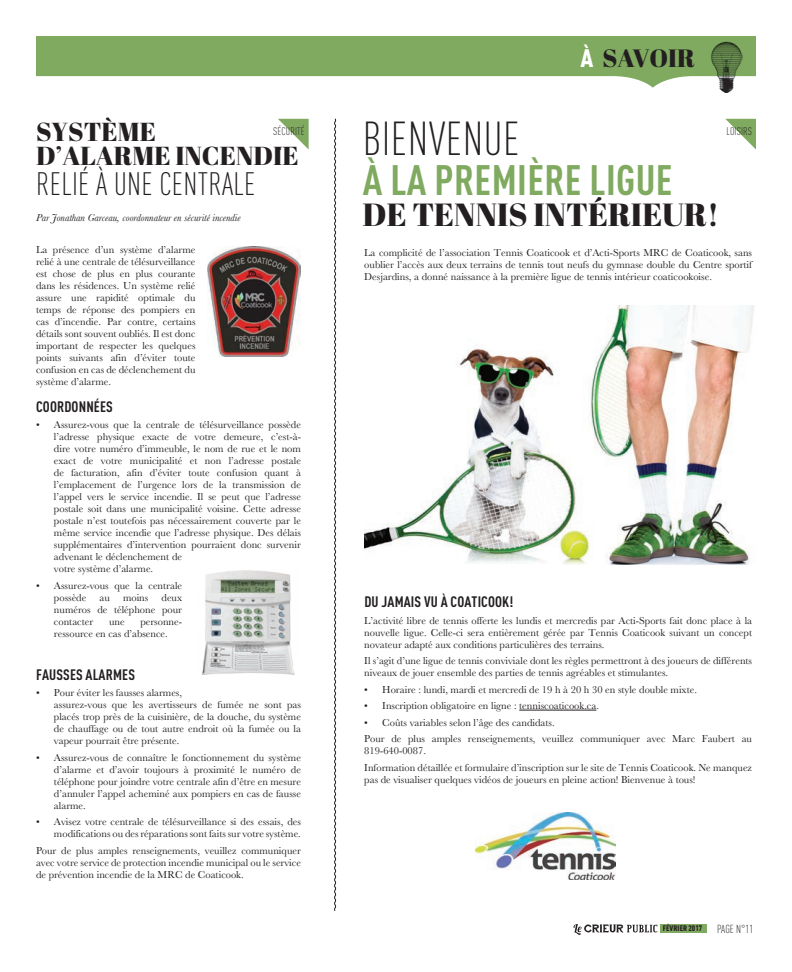
<style>
.page{position:relative;width:792px;height:972px;background:#fff}
.page>*{position:absolute;margin:0;border:0;box-sizing:border-box;transform-origin:0 0}
.t1{font:300 condensed 47px "DINOT";letter-spacing:.01em;color:#231f20}
.t2{font:700 condensed 42px "DINOT";letter-spacing:.01em;color:#80aa60}
.t3{font:32px "Abril Fatface";color:#231f20}
.t4{font:300 condensed 32px "DINOT";letter-spacing:.01em;color:#231f20}
.t5{font:26px/23.5px "Abril Fatface";color:#231f20}
.t6{font:25px "Abril Fatface";color:#231f20}
.t7{font:700 condensed 15px "DINOT";letter-spacing:.01em;color:#231f20}
.t8{font:300 condensed 11.5px "DINOT";color:#231f20}
.t9{font:300 condensed 11px "DINOT";letter-spacing:.01em;color:#231f20}
.t10{font:10.5px/12px "Baskerville";color:#231f20}
.t11{font:italic 10.5px "Baskerville";color:#231f20}
.t12{font:900 condensed 8px "DINOT";letter-spacing:.01em;color:#231f20}
.s1{font-family:"DINOT";font-weight:900;font-stretch:condensed;color:#fff}
</style>
<div class="page">
<div style="left:661px;top:924px;width:46px;height:9px;background:#80aa60"></div>
<svg style="left:574px;top:924px;width:84px;height:11px"></svg>
<svg style="left:36px;top:36px;width:720px;height:52px;fill:#80aa60"></svg>
<img style="left:711px;top:41px;width:32px;height:52px">
<svg style="left:334px;top:118px;width:2px;height:793px;background:#878585"></svg>
<svg style="left:278px;top:119px;width:31px;height:31px"></svg>
<svg style="left:725px;top:119px;width:31px;height:31px"></svg>
<hr style="left:519px;top:710px;width:77px;height:1px;background:#231f20">
<img style="left:208px;top:247px;width:93px;height:110px">
<img style="left:201px;top:570px;width:94px;height:105px">
<img style="left:475px;top:812px;width:141px;height:67px">
<img style="left:364px;top:306px;width:390px;height:259px">
<h3 class="t6" style="left:581px;top:41px;width:54px"><span class="s1">À</span> SAVOIR</h3>
<h3 class="t5" style="left:36px;top:120px;width:264px">SYSTÈME<br>D’ALARME INC ENDIE</h3>
<h3 class="t4" style="left:36px;top:166px;width:221px">RELIÉ À UNE CENTRALE</h3>
<h1 class="t1" style="left:363px;top:111px;width:158px">BIENVENUE</h1>
<h2 class="t2" style="left:363px;top:155px;width:311px">À LA PREMIÈRE LIGUE</h2>
<h3 class="t3" style="left:363px;top:192px;width:358px">DE TENNIS INTÉRIEUR!</h3>
<p class="t9" style="left:273px;top:125px;width:33px">SÉCURITÉ</p>
<p class="t9" style="left:726px;top:125px;width:26px">LOISIRS</p>
<p class="t11" style="left:36px;top:211px;width:206px">Par Jonathan Garceau, coordonnateur en sécurité incendie</p>
<p class="t10" style="left:36px;top:244px;width:161px;text-align:justify">La présence d’un système d’alarme relié à une centrale de télésurveillance est chose de plus en plus courante dans les résidences. Un système relié assure une rapidité optimale du temps de réponse des pompiers en cas d’incendie. Par contre, certains détails sont souvent oubliés. Il est donc important de respecter les quelques points suivants afin d’éviter toute confusion en cas de déclenchement du système d’alarme.</p>
<h3 class="t7" style="left:36px;top:397px;width:78px">COORDONNÉES</h3>
<p class="t10" style="left:54px;top:419px;width:248px;text-indent:-18px">• Assurez-vous que la centrale de télésurveillance possède l’adresse physique exacte de votre demeure, c’est-à&shy;dire votre numéro d’immeuble, le nom de rue et le nom exact de votre municipalité et non l’adresse postale de facturation, afin d’éviter toute confusion quant à l’emplacement de l’urgence lors de la transmission de l’appel vers le service incendie. Il se peut que l’adresse postale soit dans une municipalité voisine. Cette adresse postale n’est toutefois pas nécessairement couverte par le même service incendie que l’adresse physique. Des délais supplémentaires d’intervention pourraient donc survenir advenant le déclenchement de<br>votre système d’alarme.</p>
<p class="t10" style="left:54px;top:580px;width:130px;text-indent:-18px">• Assurez-vous que la centrale possède</p>
<p class="t10" style="left:364px;top:247px;width:389px;text-align:justify">La complicité de l’association Tennis Coaticook et d’Acti-Sports MRC de Coaticook, sans oublier l’accès aux deux terrains de tennis tout neufs du gymnase double du Centre sportif Desjardins, a donné naissance à la première ligue de tennis intérieur coaticookoise.</p>
<h3 class="t7" style="left:364px;top:593px;width:150px">DU JAMAIS VU À COATICOOK!</h3>
<p class="t10" style="left:364px;top:614px;width:389px;text-align:justify">L’activité libre de tennis offerte les lundis et mercredis par Acti-Sports fait donc place à la nouvelle ligue. Celle-ci sera entièrement gérée par Tennis Coaticook suivant un concept novateur adapté aux conditions particulières des terrains.</p>
<p class="t10" style="left:364px;top:655px;width:389px">Il s’agit d’une ligue de tennis conviviale dont les règles permettront à des joueurs de différents niveaux de jouer ensemble des parties de tennis agréables et stimulantes.</p>
<p class="t10" style="left:364px;top:683px;width:334px">• Horaire : lundi, mardi et mercredi de 19 h à 20 h 30 en style double mixte.</p>
<p class="t10" style="left:364px;top:700px;width:236px">• Inscription obligatoire en ligne : tenniscoaticook.ca.</p>
<p class="t10" style="left:364px;top:714px;width:389px;line-height:16.5px">• Coûts variables selon l’âge des candidats.<br>Pour de plus amples renseignements, veuillez communiquer avec Marc Faubert au</p>
<p class="t10" style="left:364px;top:743px;width:389px;line-height:16.5px">819-640-0087.<br>Information détaillée et formulaire d’inscription sur le site de Tennis Coaticook. Ne manquez</p>
<p class="t10" style="left:364px;top:773px;width:333px">pas de visualiser quelques vidéos de joueurs en pleine action! Bienvenue à tous!</p>
<p class="t10" style="left:54px;top:592px;width:130px;text-align:justify;text-indent:108px">deux numéros de téléphone pour contacter</p>
<p class="t10" style="left:100px;top:592px;width:12px">au</p>
<p class="t10" style="left:123px;top:592px;width:27px">moins</p>
<p class="t10" style="left:54px;top:616px;width:130px;text-indent:86px">personne&shy;ressource en cas d’absence.</p>
<h3 class="t7" style="left:36px;top:665px;width:100px">FAUSSES ALARMES</h3>
<p class="t10" style="left:54px;top:687px;width:248px;text-indent:-18px">• Pour éviter les fausses alarmes,<br>assurez-vous que les avertisseurs de fumée ne sont pas placés trop près de la cuisinière, de la douche, du système de chauffage ou de tout autre endroit où la fumée ou la vapeur pourrait être présente.</p>
<p class="t10" style="left:54px;top:751px;width:248px;text-align:justify;text-indent:-18px">• Assurez-vous de connaître le fonctionnement du système d’alarme et d’avoir toujours à proximité le numéro de téléphone pour joindre votre centrale afin d’être en mesure d’annuler l’appel acheminé aux pompiers en cas de fausse alarme.</p>
<p class="t10" style="left:36px;top:816px;width:266px;text-align:right">• Avisez votre centrale de télésurveillance si des essais, des modifications ou des réparations sont faits sur votre système.</p>
<p class="t10" style="left:36px;top:844px;width:266px;text-align:justify">Pour de plus amples renseignements, veuillez communiquer avec votre service de protection incendie municipal ou le service de prévention incendie de la MRC de Coaticook.</p>
<p class="t10" style="left:109px;top:616px;width:17px">une</p>
<p class="t12" style="left:663px;top:924px;width:41px">FÉVRIER 2017</p>
<p class="t8" style="left:717px;top:922px;width:5px">PAGE</p>
<p class="t8" style="left:736px;top:922px;width:19px">N°11</p>
</div>
